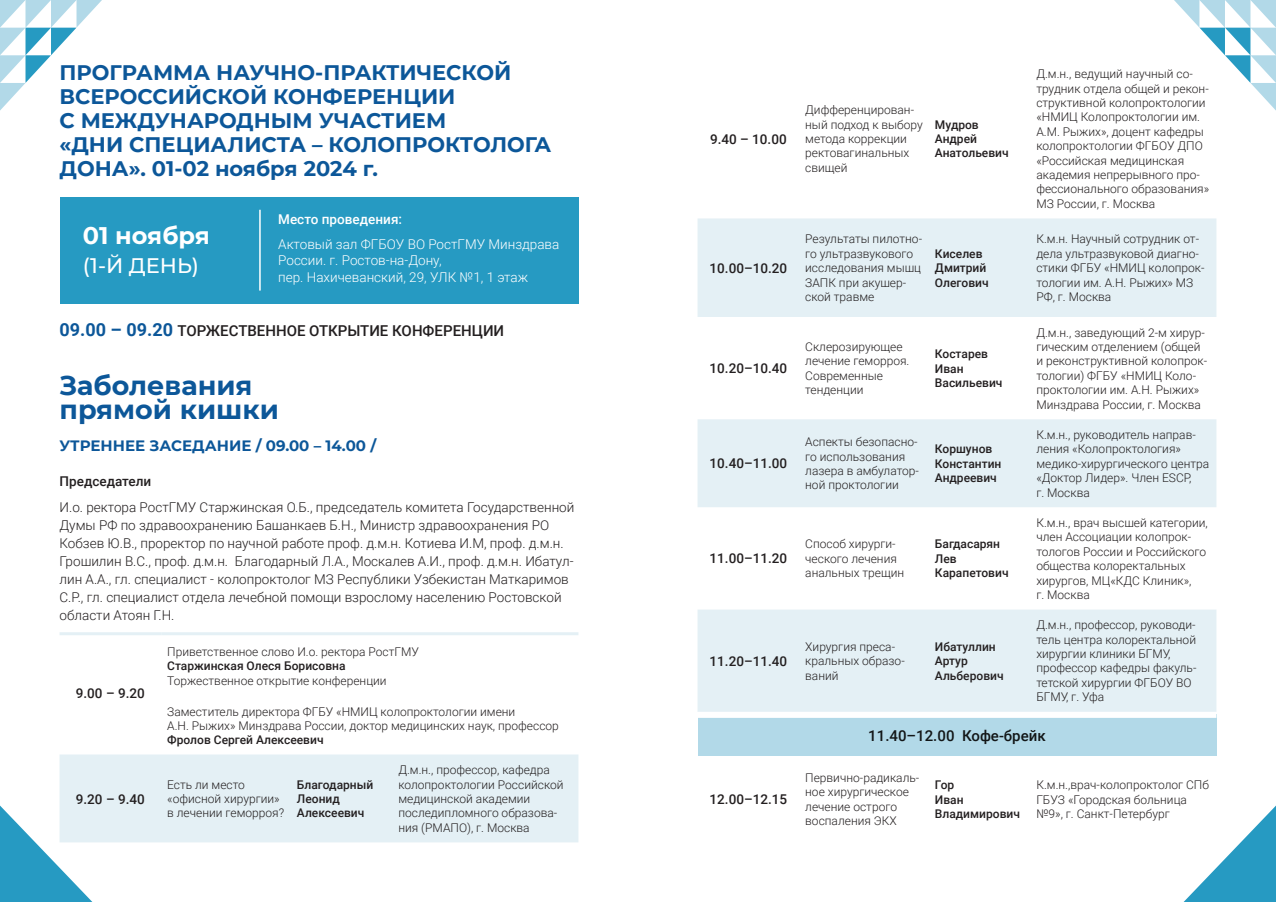
<style>
.page{position:relative;width:1276px;height:902px;background:#fff}
.page>*{position:absolute;margin:0;border:0;box-sizing:border-box;transform-origin:0 0}
.t1{font:700 27px/24px "Montserrat";color:#0c5799}
.t2{font:700 24px "Montserrat";letter-spacing:-.005em;color:#fff}
.t3{font:700 21px/24px "Montserrat";color:#0c5799}
.t4{font:500 21px "Montserrat";color:#fff}
.t5{font:500 15px "Roboto";color:#231f20}
.t6{font:700 15px "Montserrat";color:#0c5799}
.t7{font:500 15px "Roboto";color:#121617}
.t8{font:300 13.5px/18px "Roboto";color:#231f20}
.t9{font:500 13.5px "Roboto";color:#231f20}
.t10{font:300 13.5px/16.5px "Roboto";color:#fff}
.t11{font:500 13.5px "Roboto";color:#fff}
.t12{font:300 12px/14.4px "Roboto";color:#231f20}
.t13{font:500 12px/14.4px "Roboto";color:#231f20}
.s1{font-weight:700;font-size:18px;color:#0c5799}
</style>
<div class="page">
<svg style="left:1184px;top:805px;width:92px;height:96px"></svg>
<svg style="left:0;top:0;width:102px;height:111px"></svg>
<svg style="left:1174px;top:0;width:102px;height:111px"></svg>
<div style="left:60px;top:197px;width:518px;height:106px;background:#269ac2"></div>
<hr style="left:259px;top:210px;width:2px;height:80px;background:#fff">
<svg style="left:697px;top:218px;width:519px;height:289px;fill:#e4f0f5"></svg>
<div style="left:697px;top:609px;width:519px;height:102px;background:#e4f0f5"></div>
<svg style="left:0;top:754px;width:578px;height:147px"></svg>
<hr style="left:60px;top:632px;width:101px;height:3px;background:#e4f0f5">
<hr style="left:161px;top:632px;width:417px;height:3px;background:#e4f0f5">
<div style="left:697px;top:714px;width:519px;height:41px;background:#b2d9e8"></div>
<div style="left:697px;top:711px;width:519px;height:6px;background:#fff"></div>
<h3 class="t3" style="left:60px;top:59px;width:493px">ПРОГРАММА НАУЧНО-ПРАКТИЧЕСКОЙ<br>ВСЕРОССИЙСКОЙ КОНФЕРЕНЦИИ<br>С МЕЖДУНАРОДНЫМ УЧАСТИЕМ<br>«ДНИ СПЕЦИАЛИСТА – КОЛОПРОКТОЛОГА<br>ДОНА». 01-02 ноября 2024 г.</h3>
<h2 class="t2" style="left:83px;top:218px;width:128px">01 ноября</h2>
<h3 class="t4" style="left:83px;top:250px;width:117px">(1-Й ДЕНЬ)</h3>
<p class="t11" style="left:278px;top:209px;width:125px">Место проведения:</p>
<p class="t10" style="left:278px;top:235px;width:283px">Актовый зал ФГБОУ ВО РостГМУ Минздрава<br>России. г. Ростов-на-Дону,<br>пер. Нахичеванский, 29, УЛК №1, 1 этаж</p>
<p class="t9" style="left:710px;top:129px;width:78px">9.40 – 10.00</p>
<p class="t12" style="left:805px;top:102px;width:119px">Дифференцирован&shy;ный подход к выбору метода коррекции ректовагинальных свищей</p>
<p class="t13" style="left:935px;top:117px;width:75px">Мудров<br>Андрей<br>Анатольевич</p>
<p class="t9" style="left:709px;top:258px;width:79px">10.00–10.20</p>
<p class="t12" style="left:805px;top:231px;width:118px">Результаты пилотно&shy;го ультразвукового исследования мышц<br>ЗАПК при акушер&shy;ской травме</p>
<p class="t13" style="left:935px;top:246px;width:55px">Киселев<br>Дмитрий<br>Олегович</p>
<p class="t12" style="left:1036px;top:66px;width:174px">Д.м.н., ведущий научный со&shy;трудник отдела общей и рекон&shy;структивной колопроктологии «НМИЦ Колопроктологии им.<br>А.М. Рыжих», доцент кафедры колопроктологии ФГБОУ ДПО «Российская медицинская академия непрерывного про&shy;фессионального образования»<br>МЗ России, г. Москва</p>
<p class="t12" style="left:1036px;top:231px;width:170px">К.м.н. Научный сотрудник от&shy;дела ультразвуковой диагно&shy;стики ФГБУ «НМИЦ колопрок&shy;тологии им. А.Н. Рыжих» МЗ<br>РФ, г. Москва</p>
<p class="t5" style="left:60px;top:319px;width:446px"><span class="s1">09.00 – 09.20</span> ТОРЖЕСТВЕННОЕ ОТКРЫТИЕ КОНФЕРЕНЦИИ</p>
<p class="t12" style="left:1036px;top:325px;width:172px">Д.м.н., заведующий 2-м хирур&shy;гическим отделением (общей и реконструктивной колопрок&shy;тологии) ФГБУ «НМИЦ Коло&shy;проктологии им. А.Н. Рыжих»<br>Минздрава России, г. Москва</p>
<p class="t12" style="left:805px;top:339px;width:106px">Склерозирующее лечение геморроя.<br>Современные тенденции</p>
<p class="t13" style="left:935px;top:346px;width:69px">Костарев<br>Иван<br>Васильевич</p>
<p class="t9" style="left:709px;top:359px;width:79px">10.20–10.40</p>
<h1 class="t1" style="left:60px;top:371px;width:221px">Заболевания прямой кишки</h1>
<p class="t6" style="left:60px;top:435px;width:318px">УТРЕННЕЕ ЗАСЕДАНИЕ / 09.00 – 14.00 /</p>
<p class="t9" style="left:60px;top:471px;width:93px">Председатели</p>
<p class="t8" style="left:60px;top:498px;width:516px">И.о. ректора РостГМУ Старжинская О.Б., председатель комитета Государственной Думы РФ по здравоохранению Башанкаев Б.Н., Министр здравоохранения РО Кобзев Ю.В., проректор по научной работе проф. д.м.н. Котиева И.М, проф. д.м.н.<br>Грошилин В.С., проф. д.м.н. Благодарный Л.А., Москалев А.И., проф. д.м.н. Ибатул&shy;лин А.А., гл. специалист - колопроктолог МЗ Республики Узбекистан Маткаримов С.Р., гл. специалист отдела лечебной помощи взрослому населению Ростовской области Атоян Г.Н.</p>
<p class="t12" style="left:1036px;top:427px;width:174px">К.м.н., руководитель направ&shy;ления «Колопроктология» медико-хирургического центра «Доктор Лидер». Член ESCP,<br>г. Москва</p>
<p class="t12" style="left:805px;top:434px;width:115px">Аспекты безопасно&shy;го использования лазера в амбулатор&shy;ной проктологии</p>
<p class="t13" style="left:935px;top:441px;width:68px">Коршунов<br>Константин<br>Андреевич</p>
<p class="t9" style="left:709px;top:454px;width:79px">10.40–11.00</p>
<p class="t12" style="left:1036px;top:515px;width:173px">К.м.н., врач высшей категории, член Ассоциации колопрок&shy;тологов России и Российского общества колоректальных хирургов, МЦ«КДС Клиник»,<br>г. Москва</p>
<p class="t12" style="left:805px;top:536px;width:100px">Способ хирурги&shy;ческого лечения анальных трещин</p>
<p class="t13" style="left:935px;top:536px;width:75px">Багдасарян<br>Лев<br>Карапетович</p>
<p class="t9" style="left:709px;top:549px;width:79px">11.00–11.20</p>
<p class="t12" style="left:1036px;top:617px;width:162px">Д.м.н., профессор, руководи&shy;тель центра колоректальной хирургии клиники БГМУ, профессор кафедры факуль&shy;тетской хирургии ФГБОУ ВО<br>БГМУ, г. Уфа</p>
<p class="t12" style="left:805px;top:638px;width:101px">Хирургия преса&shy;кральных образо&shy;ваний</p>
<p class="t13" style="left:935px;top:638px;width:70px">Ибатуллин<br>Артур<br>Альберович</p>
<p class="t12" style="left:167px;top:644px;width:253px">Приветственное слово И.о. ректора РостГМУ</p>
<p class="t13" style="left:167px;top:658px;width:180px">Старжинская Олеся Борисовна</p>
<p class="t12" style="left:167px;top:672px;width:221px">Торжественное открытие конференции</p>
<p class="t12" style="left:167px;top:703px;width:393px">Заместитель директора ФГБУ «НМИЦ колопроктологии имени<br>А.Н. Рыжих» Минздрава России, доктор медицинских наук, профессор</p>
<p class="t13" style="left:167px;top:732px;width:158px">Фролов Сергей Алексеевич</p>
<p class="t7" style="left:868px;top:725px;width:179px">11.40–12.00 Кофе-брейк</p>
<p class="t9" style="left:709px;top:651px;width:79px">11.20–11.40</p>
<p class="t9" style="left:76px;top:684px;width:70px">9.00 – 9.20</p>
<p class="t9" style="left:76px;top:789px;width:70px">9.20 – 9.40</p>
<p class="t12" style="left:167px;top:776px;width:118px">Есть ли место «офисной хирургии» в лечении геморроя?</p>
<p class="t13" style="left:297px;top:776px;width:78px">Благодарный<br>Леонид<br>Алексеевич</p>
<p class="t12" style="left:398px;top:762px;width:167px">Д.м.н., профессор, кафедра колопроктологии Российской медицинской академии последипломного образова&shy;ния (РМАПО), г. Москва</p>
<p class="t9" style="left:709px;top:789px;width:79px">12.00–12.15</p>
<p class="t12" style="left:805px;top:770px;width:116px">Первично-радикаль&shy;ное хирургическое лечение острого воспаления ЭКХ</p>
<p class="t13" style="left:935px;top:777px;width:87px">Гор<br>Иван<br>Владимирович</p>
<p class="t12" style="left:1036px;top:777px;width:174px">К.м.н.,врач-колопроктолог СПб<br>ГБУЗ «Городская больница №9», г. Санкт-Петербург</p>
</div>
